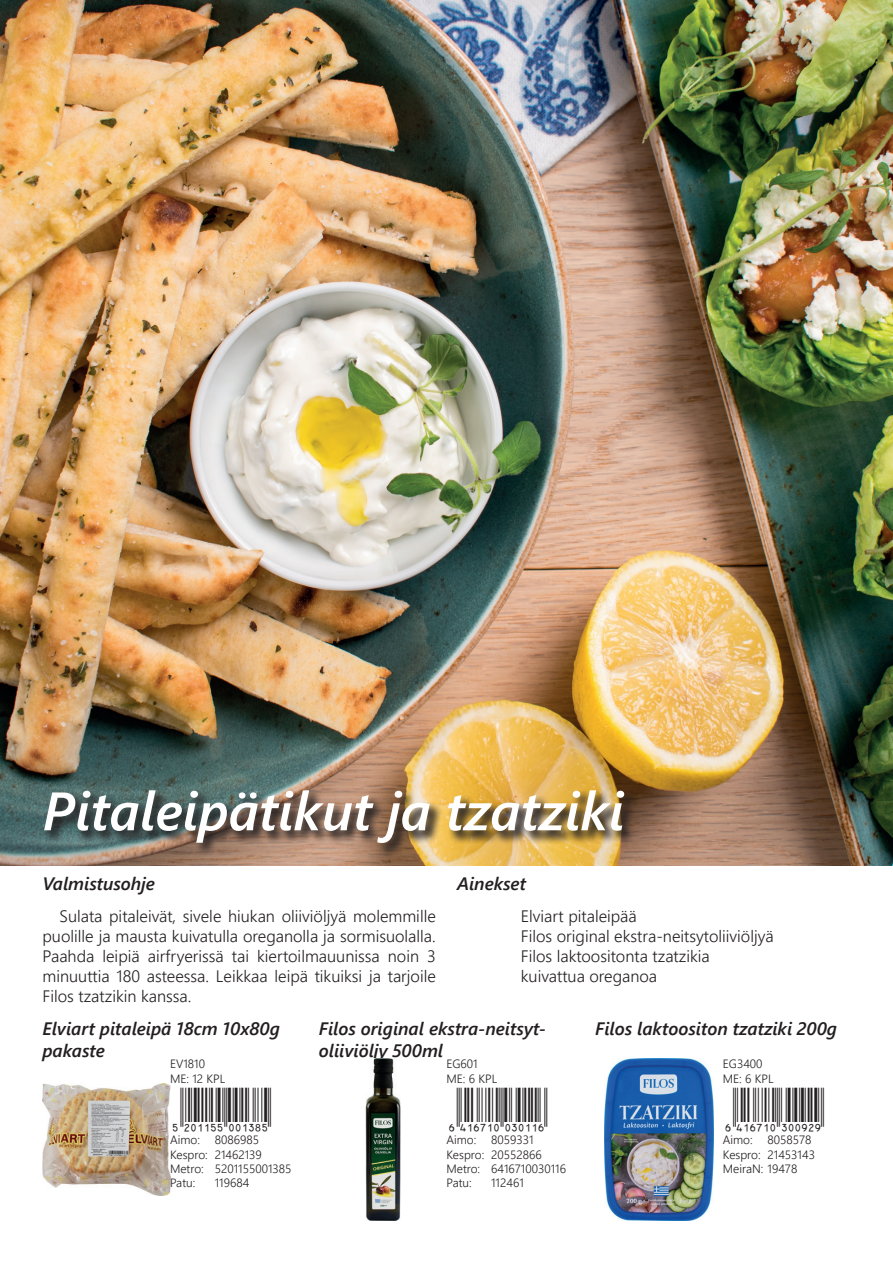
<style>
.page{position:relative;width:893px;height:1263px;background:#fff}
.page>*{position:absolute;margin:0;border:0;box-sizing:border-box;transform-origin:0 0}
.t1{font:italic 600 54px "Segoe UI";color:#fff}
.t2{font:italic 600 18px/21.6px "Segoe UI";color:#231f20}
.t3{font:300 16.5px/19.8px "Segoe UI";color:#231f20;text-align:justify}
.t4{font:300 12px/14.4px "Segoe UI";color:#231f20}
</style>
<div class="page">
<img style="left:0;top:0;width:893px;height:865px">
<div style="left:43px;top:788px;width:595px;height:69px;background:#231f20;opacity:.75"></div>
<img style="left:43px;top:1084px;width:127px;height:111px">
<img style="left:365px;top:1059px;width:35px;height:161px">
<img style="left:605px;top:1059px;width:109px;height:161px">
<h1 class="t1" style="left:43px;top:760px;width:583px">Pitaleipätikut ja tzatziki</h1>
<p class="t2" style="left:43px;top:870px;width:114px">Valmistusohje</p>
<p class="t3" style="left:43px;top:905px;width:395px;text-indent:17px">Sulata pitaleivät, sivele hiukan oliiviöljyä molemmille puolille ja mausta kuivatulla oreganolla ja sormisuolalla.<br>Paahda leipiä airfryerissä tai kiertoilmauunissa noin 3 minuuttia 180 asteessa. Leikkaa leipä tikuiksi ja tarjoile Filos tzatzikin kanssa.</p>
<p class="t2" style="left:457px;top:870px;width:70px">Ainekset</p>
<p class="t3" style="left:521px;top:905px;width:254px;text-align:left">Elviart pitaleipää<br>Filos original ekstra-neitsytoliiviöljyä<br>Filos laktoositonta tzatzikia kuivattua oreganoa</p>
<p class="t2" style="left:43px;top:1015px;width:239px">Elviart pitaleipä 18cm 10x80g pakaste</p>
<p class="t4" style="left:170px;top:1055px;width:57px;line-height:15px">EV1810<br>ME: 12 KPL</p>
<p class="t4" style="left:170px;top:1131px;width:123px">Aimo: 8086985<br>Kespro: 21462139<br>Metro: 5201155001385<br>Patu:</p>
<p class="t4" style="left:215px;top:1175px;width:36px">119684</p>
<p class="t2" style="left:319px;top:1015px;width:229px">Filos original ekstra-neitsyt&shy;oliiviöljy 500ml</p>
<p class="t4" style="left:446px;top:1055px;width:52px;line-height:15px">EG601<br>ME: 6 KPL</p>
<p class="t4" style="left:446px;top:1131px;width:121px">Aimo: 8059331<br>Kespro: 20552866<br>Metro: 6416710030116<br>Patu:</p>
<p class="t4" style="left:491px;top:1175px;width:34px">112461</p>
<p class="t2" style="left:595px;top:1015px;width:243px">Filos laktoositon tzatziki 200g</p>
<p class="t4" style="left:723px;top:1055px;width:52px;line-height:15px">EG3400<br>ME: 6 KPL</p>
<p class="t4" style="left:723px;top:1131px;width:94px">Aimo: 8058578<br>Kespro: 21453143<br>MeiraN: 19478</p>
</div>
